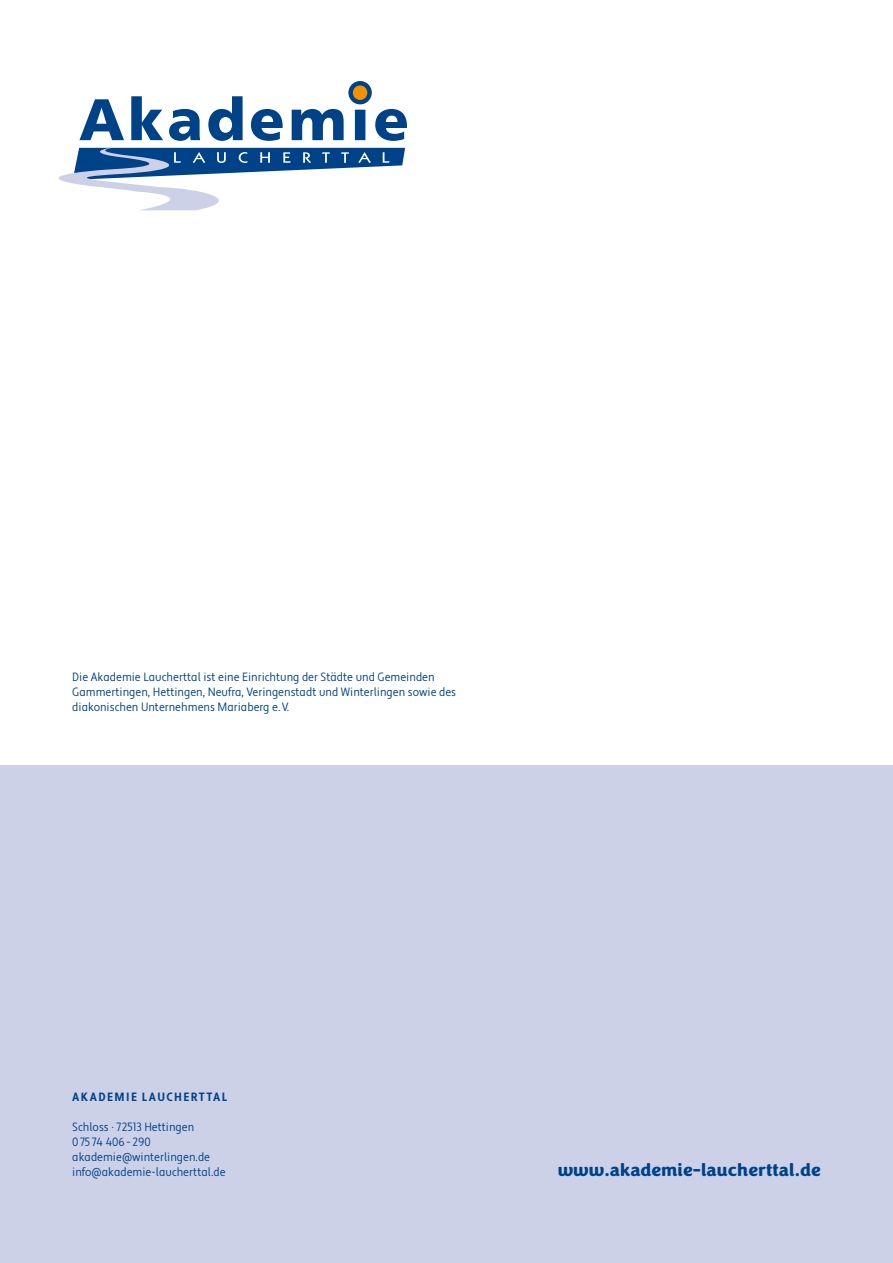
<style>
.page{position:relative;width:893px;height:1263px;background:#fff}
.page>*{position:absolute;margin:0;border:0;box-sizing:border-box;transform-origin:0 0}
.t1{font:800 18px "Congenial";color:#004288}
.t2{font:condensed 12px/15px "Apertura";color:#004288}
.t3{font:700 condensed 12px "Apertura";letter-spacing:.12em;color:#004288}
</style>
<div class="page">
<div style="left:0;top:765px;width:893px;height:498px;background:#ccd1e7"></div>
<svg style="left:79px;top:81px;width:328px;height:60px"></svg>
<svg style="left:58px;top:148px;width:347px;height:62px"></svg>
<p class="t2" style="left:72px;top:670px;width:385px">Die Akademie Laucherttal ist eine Einrichtung der Städte und Gemeinden<br>Gammertingen, Hettingen, Neufra, Veringenstadt und Winterlingen sowie des diakonischen Unternehmens Mariaberg e.V.</p>
<p class="t3" style="left:72px;top:1090px;width:157px">AKADEMIE LAUCHERTTAL</p>
<p class="t2" style="left:72px;top:1120px;width:155px">Schloss · 72513 Hettingen<br>075 74 406- 290 akademie@winterlingen.de info@akademie-laucherttal.de</p>
<h1 class="t1" style="left:558px;top:1159px;width:264px">www.akademie-laucherttal.de</h1>
</div>
